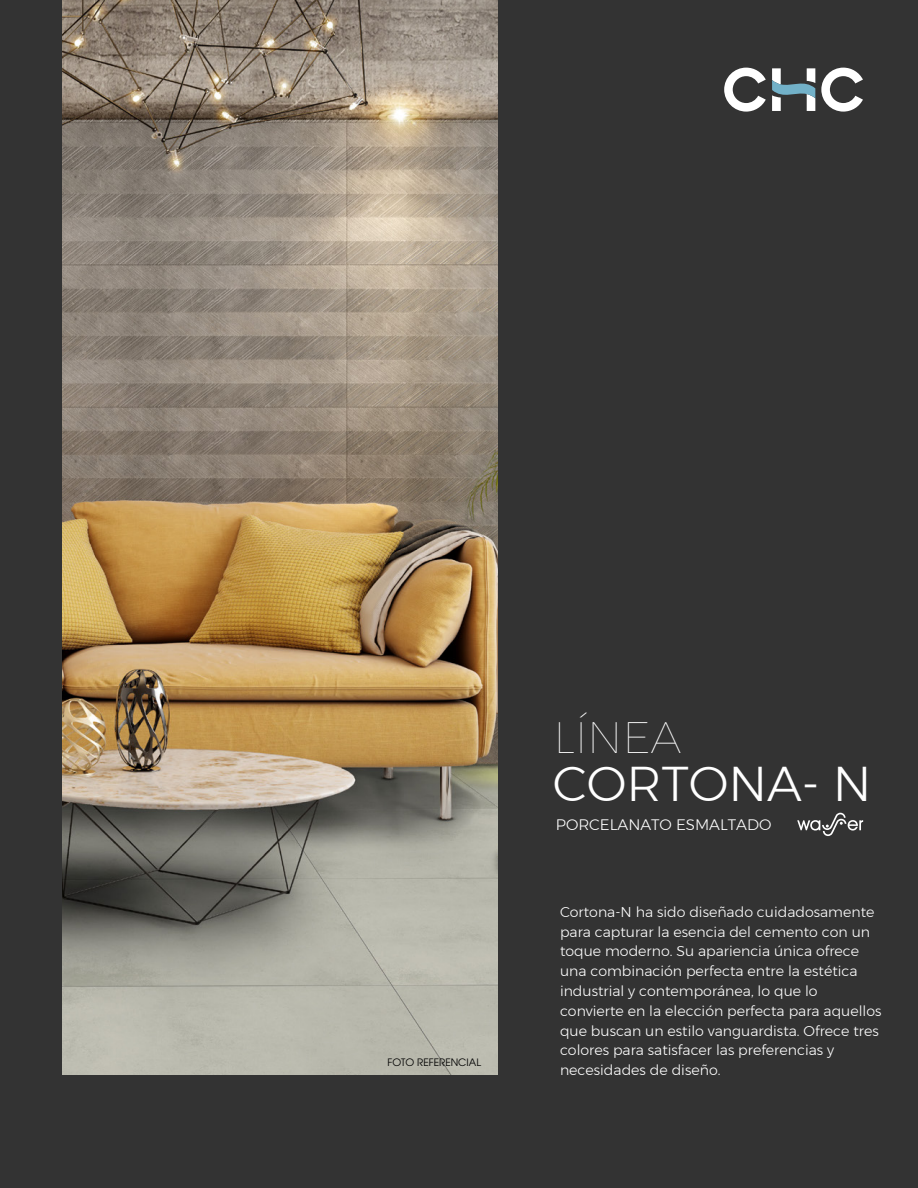
<style>
.page{position:relative;width:918px;height:1188px;background:#333}
.page>*{position:absolute;margin:0;border:0;box-sizing:border-box;transform-origin:0 0}
.t1{font:300 48.75px "Montserrat";color:#fff}
.t2{font:100 44.1px "Montserrat";color:#fff}
.t3{font:300 15.15px "Montserrat";color:#fff}
.t4{font:300 14.1px/19.8px "Montserrat";color:#fff}
.t5{font:10.2px "Avant Garde LT";color:#000}
</style>
<div class="page">
<svg style="left:724px;top:68px;width:42px;height:44px"></svg>
<svg style="left:772px;top:68px;width:43px;height:43px"></svg>
<svg style="left:821px;top:68px;width:42px;height:44px"></svg>
<img style="left:63px;top:0;width:434px;height:1075px">
<svg style="left:797px;top:813px;width:66px;height:23px"></svg>
<p class="t5" style="left:387px;top:1056px;width:95px">FOTO REFERENCIAL</p>
<h2 class="t2" style="left:553px;top:710px;width:129px">LÍNEA</h2>
<h1 class="t1" style="left:553px;top:747px;width:320px">CORTONA- N</h1>
<p class="t3" style="left:556px;top:814px;width:217px">PORCELANATO ESMALTADO</p>
<p class="t4" style="left:560px;top:902px;width:323px">Cortona-N ha sido diseñado cuidadosamente para capturar la esencia del cemento con un toque moderno. Su apariencia única ofrece una combinación perfecta entre la estética industrial y contemporánea, lo que lo convierte en la elección perfecta para aquellos que buscan un estilo vanguardista. Ofrece tres colores para satisfacer las preferencias y necesidades de diseño.</p>
</div>
